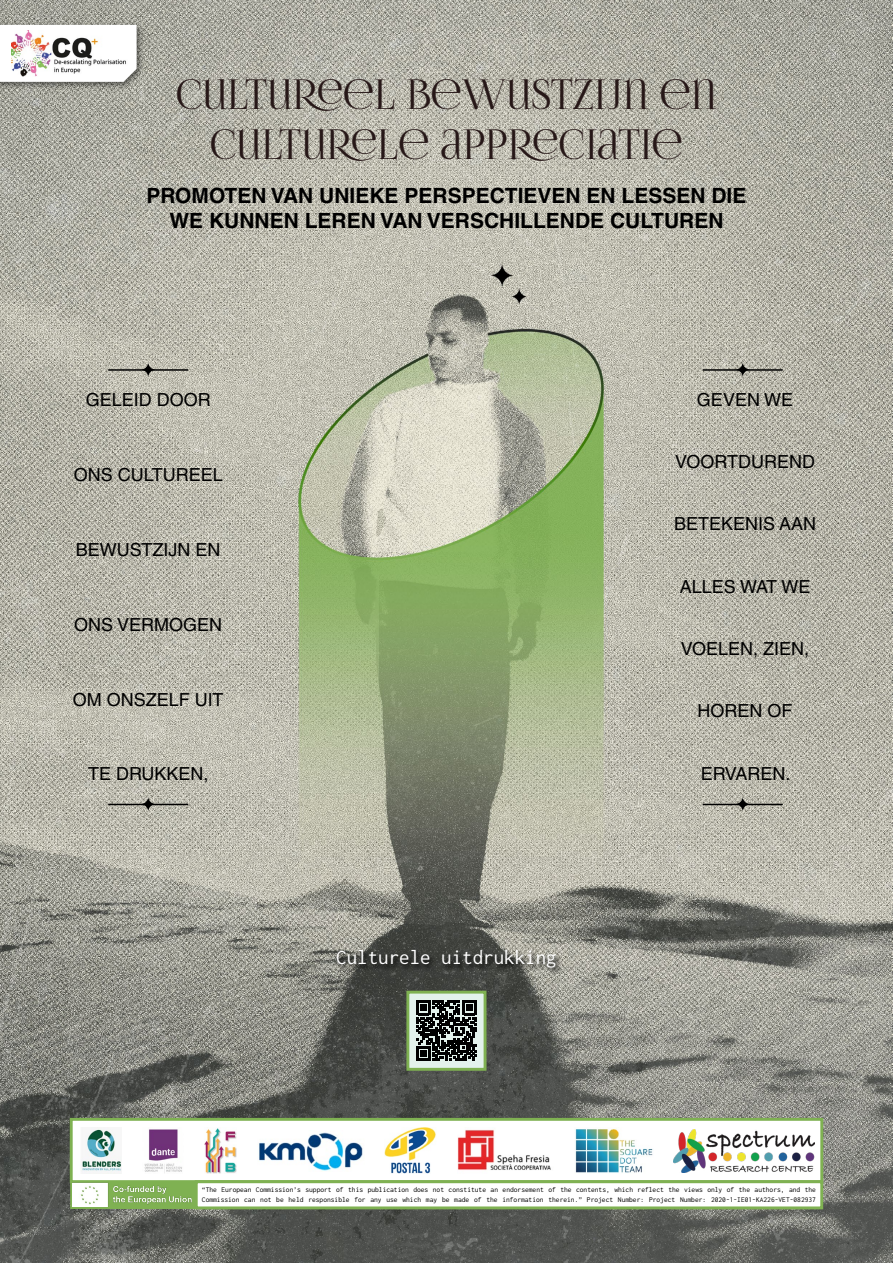
<style>
.page{position:relative;width:893px;height:1263px;background:#fff}
.page>*{position:absolute;margin:0;border:0;box-sizing:border-box;transform-origin:0 0}
.t1{font:41.25px/49.5px "Foglihten No 06";color:#271818;text-align:center}
.t2{font:700 21px/25.2px "Helvetica LT Std";color:#000;text-align:center}
.t3{font:21px "Inconsolata";color:#fff}
.t4{font:18px "Helvetica LT Std";color:#000}
.t5{font:7.5px/9.1px "Inconsolata";color:#000}
</style>
<div class="page">
<img style="left:0;top:0;width:893px;height:1263px">
<div style="left:0;top:21px;width:145px;height:69px;background:#000;opacity:.5"></div>
<svg style="left:0;top:25px;width:137px;height:57px"></svg>
<img style="left:11px;top:30px;width:117px;height:46px">
<div style="left:70px;top:1118px;width:753px;height:65px;background:#fff;border:3px solid #7fb152"></div>
<img style="left:81px;top:1128px;width:41px;height:45px">
<img style="left:144px;top:1129px;width:38px;height:44px">
<img style="left:204px;top:1128px;width:33px;height:45px">
<img style="left:259px;top:1132px;width:104px;height:39px">
<img style="left:384px;top:1128px;width:52px;height:45px">
<img style="left:457px;top:1130px;width:94px;height:40px">
<img style="left:674px;top:1130px;width:140px;height:42px">
<img style="left:575px;top:1129px;width:78px;height:44px">
<svg style="left:70px;top:1180px;width:125px;height:29px"></svg>
<div style="left:196px;top:1182px;width:626px;height:26px;background:#fff"></div>
<div style="left:195px;top:1180px;width:628px;height:29px;border:3px solid #7fb152"></div>
<img style="left:72px;top:1183px;width:128px;height:24px">
<svg style="left:140px;top:362px;width:16px;height:15px"></svg>
<svg style="left:140px;top:797px;width:16px;height:14px"></svg>
<hr style="left:108px;top:369px;width:80px;height:2px;background:#000">
<hr style="left:108px;top:804px;width:80px;height:1px;background:#000">
<svg style="left:735px;top:362px;width:15px;height:15px"></svg>
<svg style="left:735px;top:797px;width:15px;height:14px"></svg>
<hr style="left:703px;top:369px;width:80px;height:2px;background:#000">
<hr style="left:703px;top:804px;width:80px;height:1px;background:#000">
<div style="left:408px;top:992px;width:77px;height:77px;background:#e3f2ec"></div>
<svg style="left:416px;top:1000px;width:61px;height:61px"></svg>
<div style="left:406px;top:991px;width:80px;height:80px;border:3px solid #7fb152"></div>
<svg style="left:335px;top:949px;width:228px;height:26px;background:#51524d"></svg>
<h1 class="t1" style="left:176px;top:70px;width:543px">CULTUREEL BEWUSTZIJN EN<br>CULTURELE APPRECIATIE</h1>
<h2 class="t2" style="left:147px;top:183px;width:601px">PROMOTEN VAN UNIEKE PERSPECTIEVEN EN LESSEN DIE<br>WE KUNNEN LEREN VAN VERSCHILLENDE CULTUREN</h2>
<h3 class="t4" style="left:86px;top:390px;width:127px">GELEID DOOR</h3>
<h3 class="t4" style="left:74px;top:464px;width:151px">ONS CULTUREEL</h3>
<h3 class="t4" style="left:76px;top:539px;width:146px">BEWUSTZIJN EN</h3>
<h3 class="t4" style="left:74px;top:614px;width:150px">ONS VERMOGEN</h3>
<h3 class="t4" style="left:73px;top:689px;width:152px">OM ONSZELF UIT</h3>
<h3 class="t4" style="left:88px;top:764px;width:122px">TE DRUKKEN,</h3>
<h2 class="t3" style="left:336px;top:943px;width:222px">Culturele uitdrukking</h2>
<h3 class="t4" style="left:697px;top:389px;width:98px">GEVEN WE</h3>
<h3 class="t4" style="left:675px;top:451px;width:141px">VOORTDUREND</h3>
<h3 class="t4" style="left:674px;top:513px;width:144px">BETEKENIS AAN</h3>
<h3 class="t4" style="left:680px;top:576px;width:132px">ALLES WAT WE</h3>
<h3 class="t4" style="left:681px;top:638px;width:130px">VOELEN, ZIEN,</h3>
<h3 class="t4" style="left:698px;top:700px;width:97px">HOREN OF</h3>
<h3 class="t4" style="left:701px;top:763px;width:91px">ERVAREN.</h3>
<p class="t5" style="left:202px;top:1185px;width:616px">“The European Commission’s support of this publication does not constitute an endorsement of the contents, which reflect the views only of the authors, and the<br>Commission can not be held responsible for any use which may be made of the information therein.” Project Number: Project Number: 2020-1-IE01-KA226-VET-082937</p>
</div>
